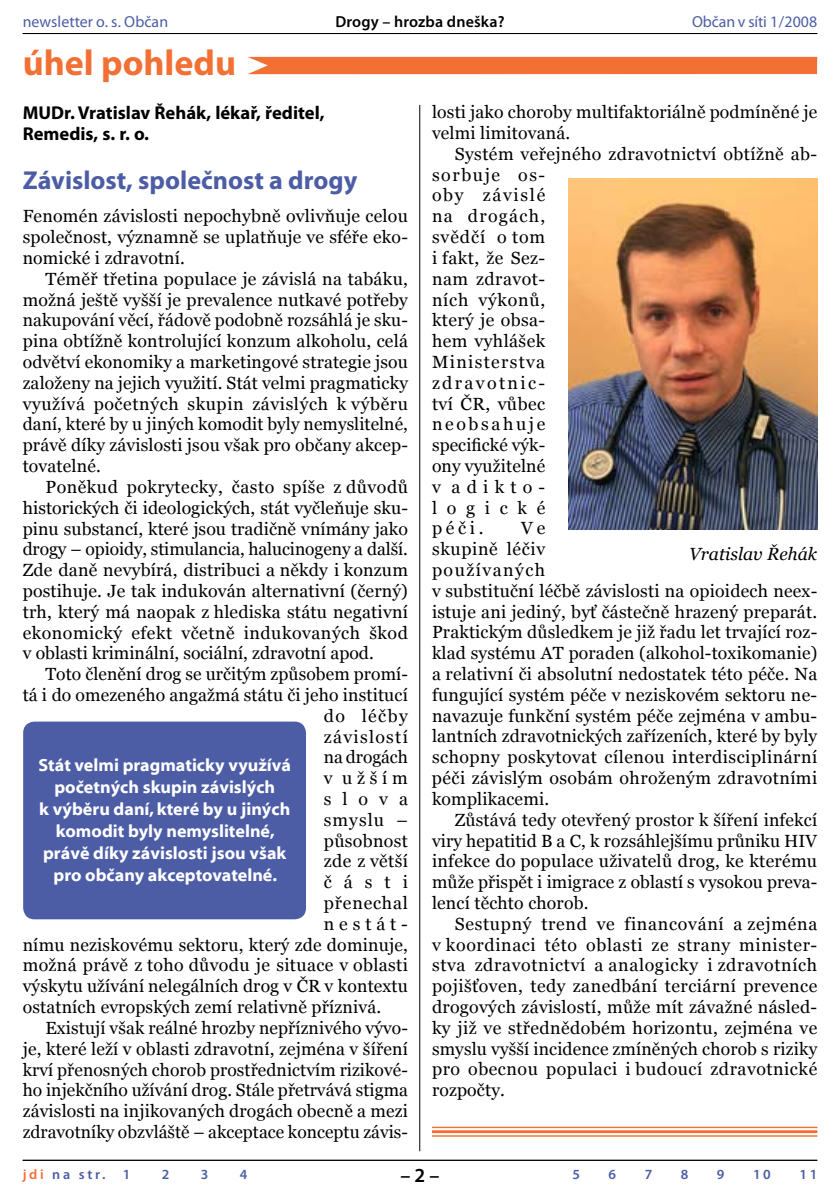
<style>
.page{position:relative;width:840px;height:1191px;background:#fff}
.page>*{position:absolute;margin:0;border:0;box-sizing:border-box;transform-origin:0 0}
.t1{font:700 36px "Myriad Pro";color:#f27034}
.t2{font:700 26px "Myriad Pro";color:#4c5da6}
.t3{font:600 20px "Myriad Pro";color:#000}
.t4{font:700 18.6px/20.8px "Myriad Pro";color:#000}
.t5{font:17.6px/20.8px "Georgia";letter-spacing:.01em;color:#000;text-align:justify}
.t6{font:17.6px/20.8px "Georgia";letter-spacing:.03em;color:#000}
.t7{font:17.6px/22px "Myriad Bd Web";color:#fff;text-align:center}
.t8{font:italic 17.6px "Georgia";color:#000}
.t9{font:17.6px "Georgia";letter-spacing:.075em;color:#000}
.t10{font:17.6px "Georgia";letter-spacing:.045em;color:#000}
.t11{font:16px "Myriad Pro";letter-spacing:.005em;color:#4c5da6}
.t12{font:600 16px "Myriad Pro";letter-spacing:.01em;color:#000}
.t13{font:600 14px "Myriad Pro";letter-spacing:.19em;color:#4c5da6}
.s1{color:#f27034}
</style>
<div class="page">
<hr style="left:23px;top:1159px;width:793px;height:1px;background:#000">
<hr style="left:23px;top:33px;width:793px;height:1px;background:#000">
<hr style="left:419px;top:105px;width:1px;height:1046px;background:#000">
<div style="left:248px;top:57px;width:568px;height:17px;background:#f27034"></div>
<hr style="left:432px;top:1126px;width:384px;height:2px;background:#f27034">
<hr style="left:432px;top:1130px;width:384px;height:3px;background:#f27034">
<hr style="left:432px;top:1135px;width:384px;height:1px;background:#f27034">
<div style="left:23px;top:721px;width:283px;height:198px;background:#4c5da6;border-radius:11px"></div>
<img style="left:568px;top:178px;width:248px;height:352px">
<p class="t11" style="left:23px;top:12px;width:147px">newsletter o. s. Občan</p>
<p class="t12" style="left:335px;top:12px;width:170px">Drogy – hrozba dneška?</p>
<p class="t11" style="left:691px;top:12px;width:127px">Občan v síti 1/2008</p>
<h1 class="t1" style="left:23px;top:40px;width:215px">úhel pohledu</h1>
<p class="t4" style="left:23px;top:102px;width:303px">MUDr. Vratislav Řehák, lékař, ředitel,<br>Remedis, s. r. o.</p>
<h2 class="t2" style="left:23px;top:163px;width:336px">Závislost, společnost a drogy</h2>
<p class="t5" style="left:23px;top:206px;width:386px">Fenomén závislosti nepochybně ovlivňuje celou společnost, významně se uplatňuje ve sféře eko&shy;nomické i zdravotní.</p>
<p class="t5" style="left:23px;top:268px;width:386px;text-indent:23px">Téměř třetina populace je závislá na tabáku, možná ještě vyšší je prevalence nutkavé potřeby nakupování věcí, řádově podobně rozsáhlá je sku&shy;pina obtížně kontrolující konzum alkoholu, celá odvětví ekonomiky a marketingové strategie jsou založeny na jejich využití. Stát velmi pragmaticky využívá početných skupin závislých k výběru daní, které by u jiných komodit byly nemyslitelné, právě díky závislosti jsou však pro občany akcep&shy;tovatelné.</p>
<p class="t5" style="left:23px;top:476px;width:386px;text-indent:23px">Poněkud pokrytecky, často spíše z důvodů historických či ideologických, stát vyčleňuje sku&shy;pinu substancí, které jsou tradičně vnímány jako drogy – opioidy, stimulancia, halucinogeny a další.<br>Zde daně nevybírá, distribuci a někdy i konzum postihuje. Je tak indukován alternativní (černý) trh, který má naopak z hlediska státu negativní ekonomický efekt včetně indukovaných škod v oblasti kriminální, sociální, zdravotní apod.</p>
<p class="t5" style="left:45px;top:663px;width:364px">Toto členění drog se určitým způsobem promí-</p>
<p class="t5" style="left:23px;top:684px;width:386px">tá i do omezeného angažmá státu či jeho institucí</p>
<p class="t5" style="left:324px;top:705px;width:86px">do léčby</p>
<p class="t9" style="left:324px;top:726px;width:85px">závislostí</p>
<p class="t5" style="left:324px;top:747px;width:85px">na drogách</p>
<p class="t5" style="left:324px;top:767px;width:85px">v užším</p>
<p class="t5" style="left:324px;top:788px;width:85px">slova</p>
<p class="t5" style="left:324px;top:809px;width:85px">smyslu –</p>
<p class="t5" style="left:324px;top:830px;width:86px">působnost</p>
<p class="t5" style="left:324px;top:851px;width:85px">zde z větší</p>
<p class="t5" style="left:324px;top:871px;width:85px">části</p>
<p class="t10" style="left:324px;top:893px;width:85px">přenechal</p>
<p class="t5" style="left:324px;top:913px;width:85px">nestát-</p>
<p class="t5" style="left:23px;top:934px;width:386px">nímu neziskovému sektoru, který zde dominuje,</p>
<p class="t5" style="left:23px;top:955px;width:386px">možná právě z toho důvodu je situace v oblasti</p>
<p class="t5" style="left:23px;top:975px;width:386px">výskytu užívání nelegálních drog v ČR v kontextu</p>
<p class="t5" style="left:23px;top:996px;width:360px">ostatních evropských zemí relativně příznivá.</p>
<p class="t5" style="left:45px;top:1017px;width:364px">Existují však reálné hrozby nepříznivého vývo-</p>
<p class="t5" style="left:23px;top:1038px;width:386px">je, které leží v oblasti zdravotní, zejména v šíření</p>
<p class="t5" style="left:23px;top:1059px;width:386px">krví přenosných chorob prostřednictvím rizikové-</p>
<p class="t5" style="left:23px;top:1079px;width:386px">ho injekčního užívání drog. Stále přetrvává stigma</p>
<p class="t5" style="left:23px;top:1100px;width:386px">závislosti na injikovaných drogách obecně a mezi</p>
<p class="t5" style="left:23px;top:1121px;width:386px">zdravotníky obzvláště – akceptace konceptu závis-</p>
<p class="t7" style="left:38px;top:754px;width:254px">Stát velmi pragmaticky využívá početných skupin závislých<br>k výběru daní, které by u jiných komodit byly nemyslitelné, právě díky závislosti jsou však pro občany akceptovatelné.</p>
<p class="t5" style="left:432px;top:102px;width:386px">losti jako choroby multifaktoriálně podmíněné je velmi limitovaná.</p>
<p class="t6" style="left:432px;top:143px;width:386px;text-indent:23px">Systém veřejného zdravotnictví obtížně ab&shy;sorbuje os-<br>oby závislé<br>na drogách,<br>svědčí o tom<br>i fakt, že Sez-<br>nam zdravot-<br>ních výkonů,<br>který je obsa-<br>hem vyhlášek<br>Ministerstva<br>zdravotnic-<br>tví ČR, vůbec<br>neobsahuje<br>specifické výk-<br>ony využitelné<br>v adikto-<br>logické<br>péči.</p>
<p class="t5" style="left:432px;top:518px;width:386px;text-align:left;text-indent:89px">Ve<br>skupině léčiv<br>používaných<br>v substituční léčbě závislosti na opioidech neex&shy;istuje ani jediný, byť částečně hrazený preparát.<br>Praktickým důsledkem je již řadu let trvající roz&shy;klad systému AT poraden (alkohol-toxikomanie) a relativní či absolutní nedostatek této péče. Na fungující systém péče v neziskovém sektoru ne&shy;navazuje funkční systém péče zejména v ambu&shy;lantních zdravotnických zařízeních, které by byly schopny poskytovat cílenou interdisciplinární péči závislým osobám ohroženým zdravotními komplikacemi.</p>
<p class="t5" style="left:432px;top:809px;width:386px;text-indent:23px">Zůstává tedy otevřený prostor k šíření infekcí viry hepatitid B a C, k rozsáhlejšímu průniku HIV infekce do populace uživatelů drog, ke kterému může přispět i imigrace z oblastí s vysokou preva&shy;lencí těchto chorob.</p>
<p class="t5" style="left:432px;top:913px;width:386px;text-indent:23px">Sestupný trend ve financování a zejména v koordinaci této oblasti ze strany minister&shy;stva zdravotnictví a analogicky i zdravotních pojišťoven, tedy zanedbání terciární prevence drogových závislostí, může mít závažné násled&shy;ky již ve střednědobém horizontu, zejména ve smyslu vyšší incidence zmíněných chorob s riziky pro obecnou populaci i budoucí zdravotnické rozpočty.</p>
<p class="t8" style="left:688px;top:543px;width:130px">Vratislav Řehák</p>
<p class="t13" style="left:23px;top:1165px;width:105px"><span class="s1">jdi</span> na str. 1</p>
<p class="t13" style="left:162px;top:1165px;width:8px">2</p>
<p class="t13" style="left:201px;top:1165px;width:9px">3</p>
<p class="t13" style="left:240px;top:1165px;width:9px">4</p>
<p class="t13" style="left:572px;top:1165px;width:9px">5</p>
<p class="t13" style="left:608px;top:1165px;width:9px">6</p>
<p class="t13" style="left:644px;top:1165px;width:9px">7</p>
<p class="t13" style="left:680px;top:1165px;width:9px">8</p>
<p class="t13" style="left:716px;top:1165px;width:9px">9</p>
<p class="t13" style="left:752px;top:1165px;width:19px">1 0</p>
<p class="t13" style="left:799px;top:1165px;width:15px">1 1</p>
<p class="t3" style="left:400px;top:1162px;width:40px">– –</p>
</div>
